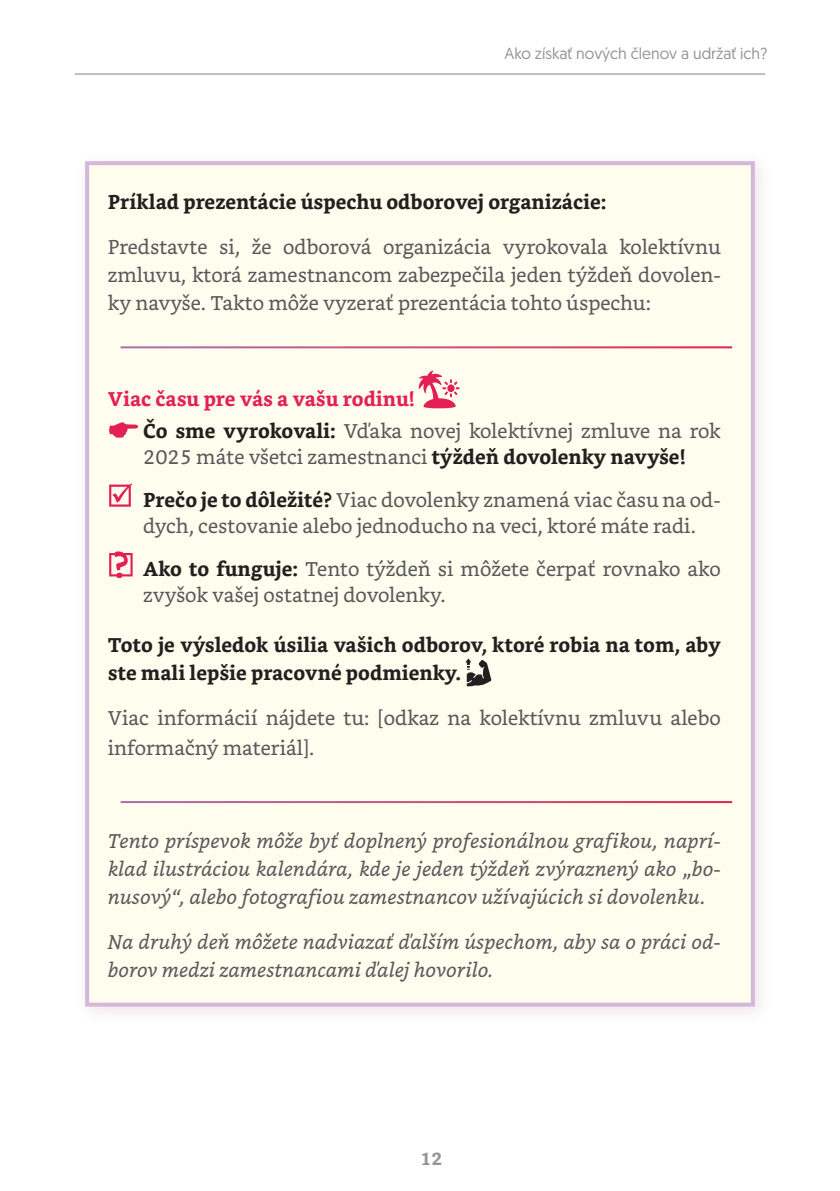
<style>
.page{position:relative;width:840px;height:1191px;background:#fff}
.page>*{position:absolute;margin:0;border:0;box-sizing:border-box;transform-origin:0 0}
.t1{font:20px/28px "Bookerly";color:#58595b}
.t2{font:italic 20px/28px "Bookerly";color:#58595b;text-align:justify}
.t3{font:700 20px/28px "Bookerly";color:#231f20}
.t4{font:700 18px "Bookerly";color:#939598}
.t5{font:16px "Geomanist";color:#939598}
.s1{font-weight:700;color:#e41f54}
.s2{font-weight:700;color:#231f20}
</style>
<div class="page">
<hr style="left:75px;top:73px;width:689px;height:2px;background:#bcbec0">
<div style="left:73px;top:149px;width:701px;height:877px;background:#6f1345;opacity:.12"></div>
<div style="left:85px;top:161px;width:669px;height:845px;background:#fffdee;border:4px solid #d3b8d9"></div>
<svg style="left:418px;top:370px;width:41px;height:39px"></svg>
<svg style="left:109px;top:422px;width:29px;height:15px"></svg>
<svg style="left:109px;top:483px;width:23px;height:23px"></svg>
<svg style="left:109px;top:551px;width:23px;height:27px"></svg>
<svg style="left:465px;top:658px;width:26px;height:28px"></svg>
<hr style="left:120px;top:346px;width:611px;height:2px;background:#fff">
<hr style="left:120px;top:801px;width:611px;height:2px;background:#fff">
<p class="t5" style="left:504px;top:43px;width:264px">Ako získať nových členov a udržať ich?</p>
<p class="t3" style="left:108px;top:188px;width:500px">Príklad prezentácie úspechu odborovej organizácie:</p>
<p class="t1" style="left:108px;top:233px;width:614px;text-align:justify">Predstavte si, že odborová organizácia vyrokovala kolektívnu zmluvu, ktorá zamestnancom zabezpečila jeden týždeň dovolen&shy;ky navyše. Takto môže vyzerať prezentácia tohto úspechu:</p>
<p class="t1" style="left:143px;top:383px;width:578px;line-height:31.6px;text-indent:-35px"><span class="s1">Viac času pre vás a vašu rodinu!<br></span><span class="s2">Čo sme vyrokovali:</span> Vďaka novej kolektívnej zmluve na rok</p>
<p class="t1" style="left:143px;top:435px;width:578px;line-height:43px">2025 máte všetci zamestnanci <span class="s2">týždeň dovolenky navyše!<br>Prečo je to dôležité?</span> Viac dovolenky znamená viac času na od-</p>
<p class="t1" style="left:143px;top:504px;width:578px;line-height:43px">dych, cestovanie alebo jednoducho na veci, ktoré máte radi.<br><span class="s2">Ako to funguje:</span> Tento týždeň si môžete čerpať rovnako ako</p>
<p class="t1" style="left:143px;top:581px;width:304px">zvyšok vašej ostatnej dovolenky.</p>
<p class="t3" style="left:108px;top:631px;width:614px">Toto je výsledok úsilia vašich odborov, ktoré robia na tom, aby ste mali lepšie pracovné podmienky.</p>
<p class="t1" style="left:108px;top:703px;width:614px;line-height:30px">Viac informácií nájdete tu: [odkaz na kolektívnu zmluvu alebo informačný materiál].</p>
<p class="t2" style="left:108px;top:827px;width:614px">Tento príspevok môže byť doplnený profesionálnou grafikou, naprí&shy;klad ilustráciou kalendára, kde je jeden týždeň zvýraznený ako „bo&shy;nusový“, alebo fotografiou zamestnancov užívajúcich si dovolenku.</p>
<p class="t2" style="left:108px;top:928px;width:614px">Na druhý deň môžete nadviazať ďalším úspechom, aby sa o práci od&shy;borov medzi zamestnancami ďalej hovorilo.</p>
<p class="t4" style="left:420px;top:1148px;width:23px">12</p>
</div>
